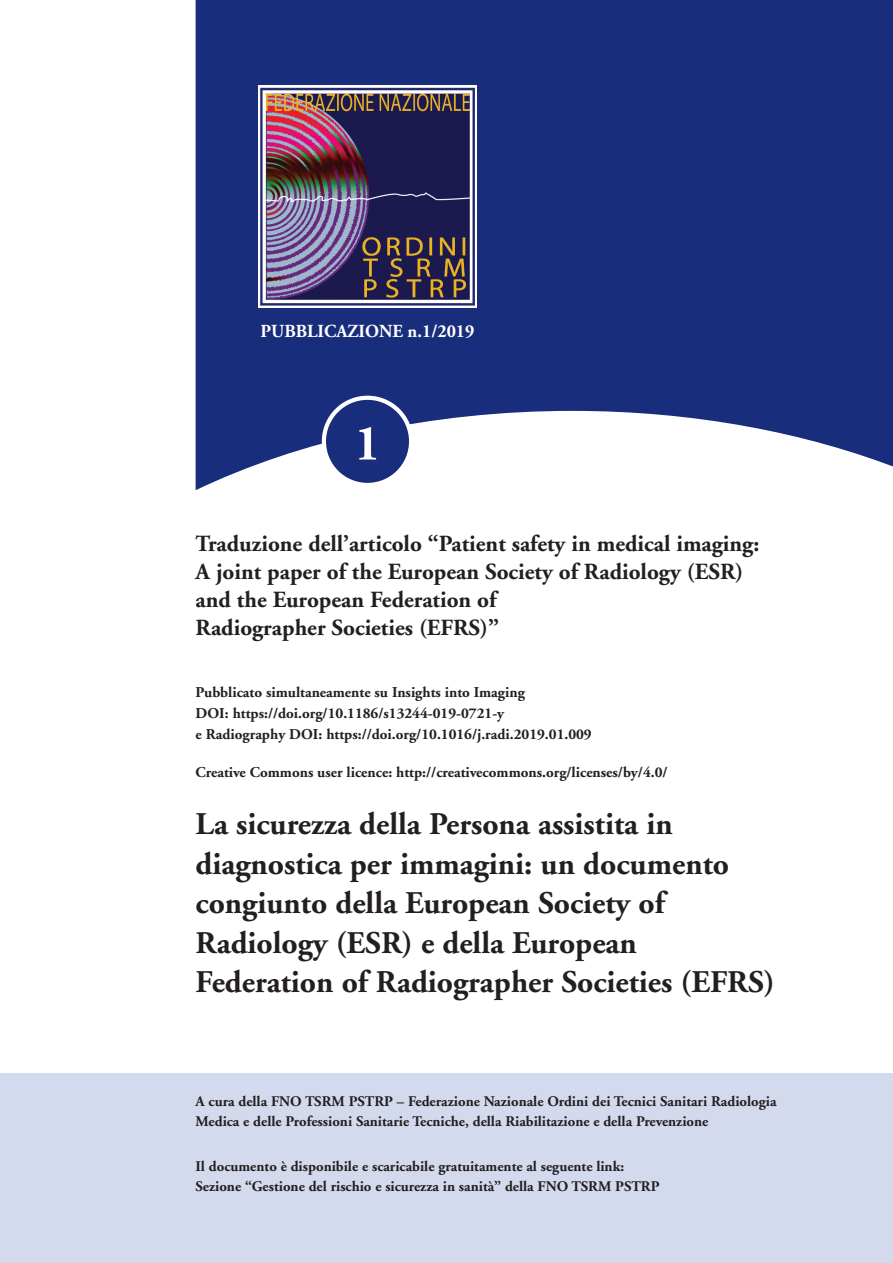
<style>
.page{position:relative;width:893px;height:1263px;background:#fff}
.page>*{position:absolute;margin:0;border:0;box-sizing:border-box;transform-origin:0 0}
.t1{font:700 50.4px "Adobe Garamond";color:#fff}
.t2{font:700 31.5px/39.6px "Adobe Garamond";color:#231f20}
.t3{font:700 23.1px/27.8px "Adobe Garamond";color:#231f20}
.t4{font:700 18.3px "Adobe Garamond";color:#fff}
.t5{font:700 15px/21px "Adobe Garamond";color:#231f20}
.t6{font:700 14.7px/19.8px "Adobe Garamond";color:#231f20}
</style>
<div class="page">
<div style="left:0;top:1074px;width:893px;height:189px;background:#d4daee"></div>
<svg style="left:196px;top:0;width:697px;height:490px;background:#35478c"></svg>
<img style="left:258px;top:86px;width:219px;height:221px">
<div style="left:324px;top:398px;width:87px;height:87px;background:#182d7c;border-radius:50%"></div>
<div style="left:322px;top:396px;width:91px;height:91px;border:4px solid #fff;border-radius:50%"></div>
<p class="t4" style="left:261px;top:321px;width:215px">PUBBLICAZIONE n.1/2019</p>
<h1 class="t1" style="left:354px;top:416px;width:28px">1</h1>
<h3 class="t3" style="left:196px;top:531px;width:565px">Traduzione dell’articolo “Patient safety in medical imaging:<br>A joint paper of the European Society of Radiology (ESR) and the European Federation of<br>Radiographer Societies (EFRS)”</h3>
<p class="t5" style="left:196px;top:682px;width:398px">Pubblicato simultaneamente su Insights into Imaging<br>DOI: https://doi.org/10.1186/s13244-019-0721-y<br>e Radiography DOI: https://doi.org/10.1016/j.radi.2019.01.009</p>
<p class="t5" style="left:196px;top:762px;width:473px">Creative Commons user licence: http://creativecommons.org/licenses/by/4.0/</p>
<h2 class="t2" style="left:196px;top:805px;width:581px">La sicurezza della Persona assistita in diagnostica per immagini: un documento congiunto della European Society of Radiology (ESR) e della European Federation of Radiographer Societies (EFRS)</h2>
<p class="t6" style="left:196px;top:1091px;width:582px">A cura della FNO TSRM PSTRP – Federazione Nazionale Ordini dei Tecnici Sanitari Radiologia<br>Medica e delle Professioni Sanitarie Tecniche, della Riabilitazione e della Prevenzione</p>
<p class="t6" style="left:196px;top:1156px;width:465px">Il documento è disponibile e scaricabile gratuitamente al seguente link:<br>Sezione “Gestione del rischio e sicurezza in sanità” della FNO TSRM PSTRP</p>
</div>
